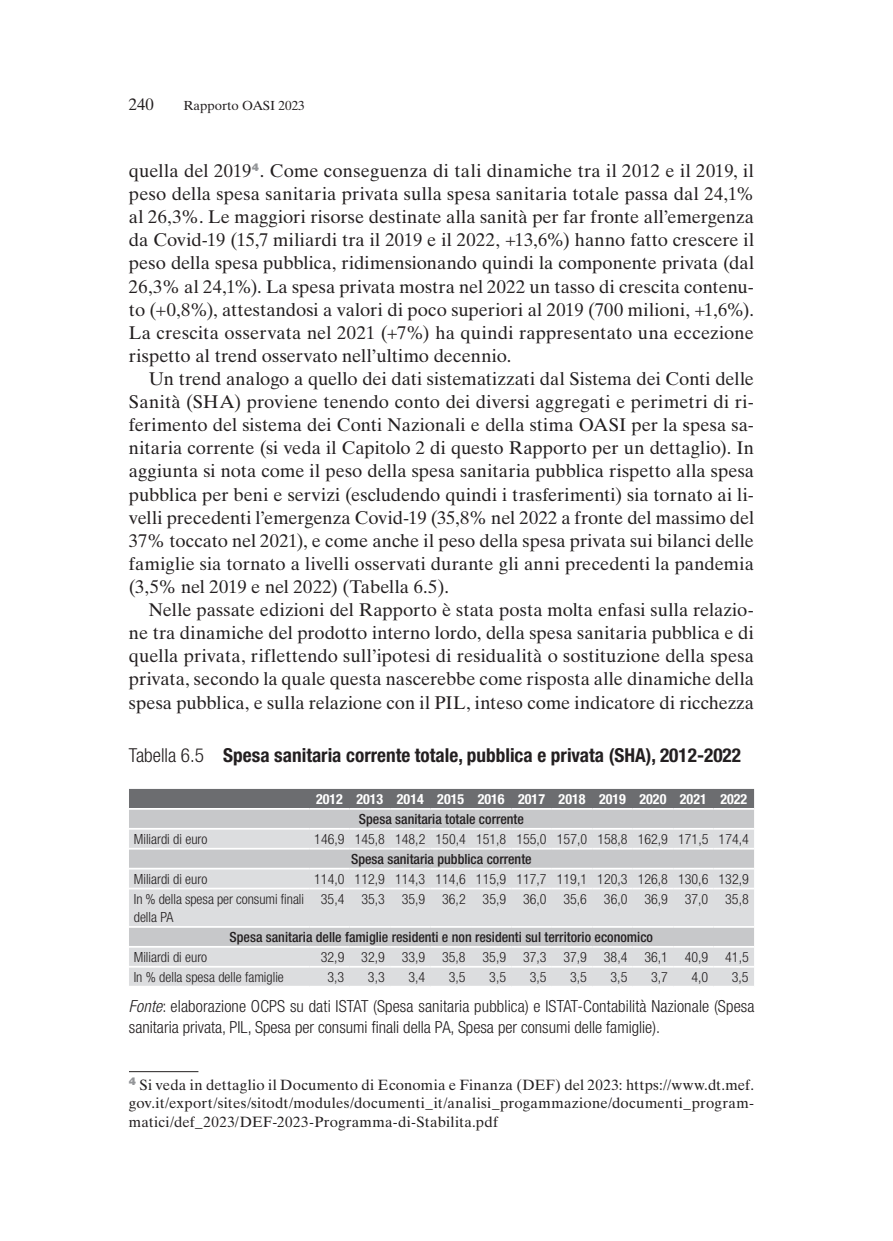
<style>
.page{position:relative;width:893px;height:1241px;background:#fff}
.page>*{position:absolute;margin:0;border:0;box-sizing:border-box;transform-origin:0 0}
.t1{font:700 condensed 19.25px "Helvetica Neue LT Std";color:#231f20}
.t2{font:18.38px/23.1px "Times Ten LT Std";color:#231f20;text-align:justify}
.t3{font:300 condensed 16.62px/21.3px "Helvetica Neue LT Std";color:#231f20}
.t4{font:16.62px "Times Ten LT Std";color:#231f20}
.t5{font:14.88px/18.4px "Times Ten LT Std";letter-spacing:.02em;color:#231f20;text-align:justify}
.t6{font:300 condensed 14px/18.4px "Helvetica Neue LT Std";color:#231f20}
.t7{font:500 condensed 14px "Helvetica Neue LT Std";color:#231f20}
.t8{font:700 condensed 14px "Helvetica Neue LT Std";color:#fff}
.t9{font:13.12px "Times Ten LT Std";color:#231f20}
.s1{font-weight:300}
.s2{font-style:italic}
</style>
<div class="page">
<hr style="left:129px;top:1070px;width:69px;height:1px;background:#231f20">
<div style="left:129px;top:788px;width:625px;height:19px;background:#6c6d70"></div>
<div style="left:129px;top:809px;width:625px;height:18px;background:#c7c8ca"></div>
<svg style="left:129px;top:829px;width:625px;height:156px;background:#d7d8da"></svg>
<hr style="left:129px;top:887px;width:180px;height:2px;background:#fff">
<hr style="left:309px;top:887px;width:41px;height:2px;background:#fff">
<hr style="left:350px;top:887px;width:40px;height:2px;background:#fff">
<hr style="left:390px;top:887px;width:41px;height:2px;background:#fff">
<hr style="left:431px;top:887px;width:40px;height:2px;background:#fff">
<hr style="left:471px;top:887px;width:40px;height:2px;background:#fff">
<hr style="left:511px;top:887px;width:41px;height:2px;background:#fff">
<hr style="left:552px;top:887px;width:40px;height:2px;background:#fff">
<hr style="left:592px;top:887px;width:41px;height:2px;background:#fff">
<hr style="left:633px;top:887px;width:40px;height:2px;background:#fff">
<hr style="left:673px;top:887px;width:41px;height:2px;background:#fff">
<hr style="left:714px;top:887px;width:40px;height:2px;background:#fff">
<hr style="left:129px;top:965px;width:180px;height:2px;background:#fff">
<hr style="left:309px;top:965px;width:41px;height:2px;background:#fff">
<hr style="left:350px;top:965px;width:40px;height:2px;background:#fff">
<hr style="left:390px;top:965px;width:41px;height:2px;background:#fff">
<hr style="left:431px;top:965px;width:40px;height:2px;background:#fff">
<hr style="left:471px;top:965px;width:40px;height:2px;background:#fff">
<hr style="left:511px;top:965px;width:41px;height:2px;background:#fff">
<hr style="left:552px;top:965px;width:40px;height:2px;background:#fff">
<hr style="left:592px;top:965px;width:41px;height:2px;background:#fff">
<hr style="left:633px;top:965px;width:40px;height:2px;background:#fff">
<hr style="left:673px;top:965px;width:41px;height:2px;background:#fff">
<hr style="left:714px;top:965px;width:40px;height:2px;background:#fff">
<hr style="left:129px;top:925px;width:180px;height:2px;background:#fff">
<hr style="left:309px;top:925px;width:41px;height:2px;background:#fff">
<hr style="left:350px;top:925px;width:40px;height:2px;background:#fff">
<hr style="left:390px;top:925px;width:41px;height:2px;background:#fff">
<hr style="left:431px;top:925px;width:40px;height:2px;background:#fff">
<hr style="left:471px;top:925px;width:40px;height:2px;background:#fff">
<hr style="left:511px;top:925px;width:41px;height:2px;background:#fff">
<hr style="left:552px;top:925px;width:40px;height:2px;background:#fff">
<hr style="left:592px;top:925px;width:41px;height:2px;background:#fff">
<hr style="left:633px;top:925px;width:40px;height:2px;background:#fff">
<hr style="left:673px;top:925px;width:41px;height:2px;background:#fff">
<hr style="left:714px;top:925px;width:40px;height:2px;background:#fff">
<hr style="left:129px;top:945px;width:180px;height:2px;background:#fff">
<hr style="left:309px;top:945px;width:41px;height:2px;background:#fff">
<hr style="left:350px;top:945px;width:40px;height:2px;background:#fff">
<hr style="left:390px;top:945px;width:41px;height:2px;background:#fff">
<hr style="left:431px;top:945px;width:40px;height:2px;background:#fff">
<hr style="left:471px;top:945px;width:40px;height:2px;background:#fff">
<hr style="left:511px;top:945px;width:41px;height:2px;background:#fff">
<hr style="left:552px;top:945px;width:40px;height:2px;background:#fff">
<hr style="left:592px;top:945px;width:41px;height:2px;background:#fff">
<hr style="left:633px;top:945px;width:40px;height:2px;background:#fff">
<hr style="left:673px;top:945px;width:41px;height:2px;background:#fff">
<hr style="left:714px;top:945px;width:40px;height:2px;background:#fff">
<hr style="left:129px;top:847px;width:180px;height:2px;background:#fff">
<hr style="left:309px;top:847px;width:41px;height:2px;background:#fff">
<hr style="left:350px;top:847px;width:40px;height:2px;background:#fff">
<hr style="left:390px;top:847px;width:41px;height:2px;background:#fff">
<hr style="left:431px;top:847px;width:40px;height:2px;background:#fff">
<hr style="left:471px;top:847px;width:40px;height:2px;background:#fff">
<hr style="left:511px;top:847px;width:41px;height:2px;background:#fff">
<hr style="left:552px;top:847px;width:40px;height:2px;background:#fff">
<hr style="left:592px;top:847px;width:41px;height:2px;background:#fff">
<hr style="left:633px;top:847px;width:40px;height:2px;background:#fff">
<hr style="left:673px;top:847px;width:41px;height:2px;background:#fff">
<hr style="left:714px;top:847px;width:40px;height:2px;background:#fff">
<hr style="left:129px;top:867px;width:180px;height:2px;background:#fff">
<hr style="left:309px;top:867px;width:41px;height:2px;background:#fff">
<hr style="left:350px;top:867px;width:40px;height:2px;background:#fff">
<hr style="left:390px;top:867px;width:41px;height:2px;background:#fff">
<hr style="left:431px;top:867px;width:40px;height:2px;background:#fff">
<hr style="left:471px;top:867px;width:40px;height:2px;background:#fff">
<hr style="left:511px;top:867px;width:41px;height:2px;background:#fff">
<hr style="left:552px;top:867px;width:40px;height:2px;background:#fff">
<hr style="left:592px;top:867px;width:41px;height:2px;background:#fff">
<hr style="left:633px;top:867px;width:40px;height:2px;background:#fff">
<hr style="left:673px;top:867px;width:41px;height:2px;background:#fff">
<hr style="left:714px;top:867px;width:40px;height:2px;background:#fff">
<p class="t4" style="left:129px;top:94px;width:26px">240</p>
<p class="t9" style="left:184px;top:97px;width:123px">Rapporto OASI 2023</p>
<p class="t2" style="left:129px;top:159px;width:627px">quella del 2019<sup>4</sup>. Come conseguenza di tali dinamiche tra il 2012 e il 2019, il peso della spesa sanitaria privata sulla spesa sanitaria totale passa dal 24,1% al 26,3%. Le maggiori risorse destinate alla sanità per far fronte all’emergenza da Covid-19 (15,7 miliardi tra il 2019 e il 2022, +13,6%) hanno fatto crescere il peso della spesa pubblica, ridimensionando quindi la componente privata (dal 26,3% al 24,1%). La spesa privata mostra nel 2022 un tasso di crescita contenu&shy;to (+0,8%), attestandosi a valori di poco superiori al 2019 (700 milioni, +1,6%).<br>La crescita osservata nel 2021 (+7%) ha quindi rappresentato una eccezione rispetto al trend osservato nell’ultimo decennio.</p>
<p class="t2" style="left:129px;top:367px;width:627px;text-indent:20px">Un trend analogo a quello dei dati sistematizzati dal Sistema dei Conti delle Sanità (SHA) proviene tenendo conto dei diversi aggregati e perimetri di ri&shy;ferimento del sistema dei Conti Nazionali e della stima OASI per la spesa sa&shy;nitaria corrente (si veda il Capitolo 2 di questo Rapporto per un dettaglio). In aggiunta si nota come il peso della spesa sanitaria pubblica rispetto alla spesa pubblica per beni e servizi (escludendo quindi i trasferimenti) sia tornato ai li&shy;velli precedenti l’emergenza Covid-19 (35,8% nel 2022 a fronte del massimo del 37% toccato nel 2021), e come anche il peso della spesa privata sui bilanci delle famiglie sia tornato a livelli osservati durante gli anni precedenti la pandemia (3,5% nel 2019 e nel 2022) (Tabella 6.5).</p>
<p class="t2" style="left:129px;top:598px;width:627px;text-indent:20px">Nelle passate edizioni del Rapporto è stata posta molta enfasi sulla relazio&shy;ne tra dinamiche del prodotto interno lordo, della spesa sanitaria pubblica e di quella privata, riflettendo sull’ipotesi di residualità o sostituzione della spesa privata, secondo la quale questa nascerebbe come risposta alle dinamiche della spesa pubblica, e sulla relazione con il PIL, inteso come indicatore di ricchezza</p>
<p class="t1" style="left:129px;top:743px;width:614px"><span class="s1">Tabella 6.5</span> Spesa sanitaria corrente totale, pubblica e privata (SHA), 2012-2022</p>
<p class="t8" style="left:316px;top:790px;width:433px">2012 2013 2014 2015 2016 2017 2018 2019 2020 2021 2022</p>
<p class="t7" style="left:359px;top:810px;width:167px">Spesa sanitaria totale corrente</p>
<p class="t6" style="left:134px;top:829px;width:75px">Miliardi di euro</p>
<p class="t6" style="left:314px;top:829px;width:436px">146,9 145,8 148,2 150,4 151,8 155,0 157,0 158,8 162,9 171,5 174,4</p>
<p class="t7" style="left:351px;top:850px;width:182px">Spesa sanitaria pubblica corrente</p>
<p class="t6" style="left:134px;top:869px;width:75px">Miliardi di euro</p>
<p class="t6" style="left:314px;top:869px;width:436px">114,0 112,9 114,3 114,6 115,9 117,7 119,1 120,3 126,8 130,6 132,9</p>
<p class="t6" style="left:134px;top:889px;width:172px">In % della spesa per consumi finali della PA</p>
<p class="t6" style="left:321px;top:889px;width:429px">35,4 35,3 35,9 36,2 35,9 36,0 35,6 36,0 36,9 37,0 35,8</p>
<p class="t7" style="left:230px;top:928px;width:425px">Spesa sanitaria delle famiglie residenti e non residenti sul territorio economico</p>
<p class="t6" style="left:134px;top:947px;width:75px">Miliardi di euro</p>
<p class="t6" style="left:321px;top:947px;width:429px">32,9 32,9 33,9 35,8 35,9 37,3 37,9 38,4 36,1 40,9 41,5</p>
<p class="t6" style="left:134px;top:967px;width:152px">In % della spesa delle famiglie</p>
<p class="t6" style="left:328px;top:967px;width:18px">3,3</p>
<p class="t6" style="left:368px;top:967px;width:18px">3,3</p>
<p class="t6" style="left:408px;top:967px;width:18px">3,4</p>
<p class="t6" style="left:449px;top:967px;width:18px">3,5</p>
<p class="t6" style="left:489px;top:967px;width:18px">3,5</p>
<p class="t6" style="left:530px;top:967px;width:18px">3,5</p>
<p class="t6" style="left:570px;top:967px;width:18px">3,5</p>
<p class="t6" style="left:611px;top:967px;width:18px">3,5</p>
<p class="t6" style="left:651px;top:967px;width:18px">3,7</p>
<p class="t6" style="left:691px;top:967px;width:18px">4,0</p>
<p class="t6" style="left:732px;top:967px;width:18px">3,5</p>
<p class="t3" style="left:129px;top:994px;width:627px"><span class="s2">Fonte</span>: elaborazione OCPS su dati ISTAT (Spesa sanitaria pubblica) e ISTAT-Contabilità Nazionale (Spesa sanitaria privata, PIL, Spesa per consumi finali della PA, Spesa per consumi delle famiglie).</p>
<p class="t5" style="left:129px;top:1075px;width:627px"><sup>4</sup> Si veda in dettaglio il Documento di Economia e Finanza (DEF) del 2023: https://www.dt.mef. gov.it/export/sites/sitodt/modules/documenti_it/analisi_progammazione/documenti_program&shy;matici/def_2023/DEF-2023-Programma-di-Stabilita.pdf</p>
</div>
